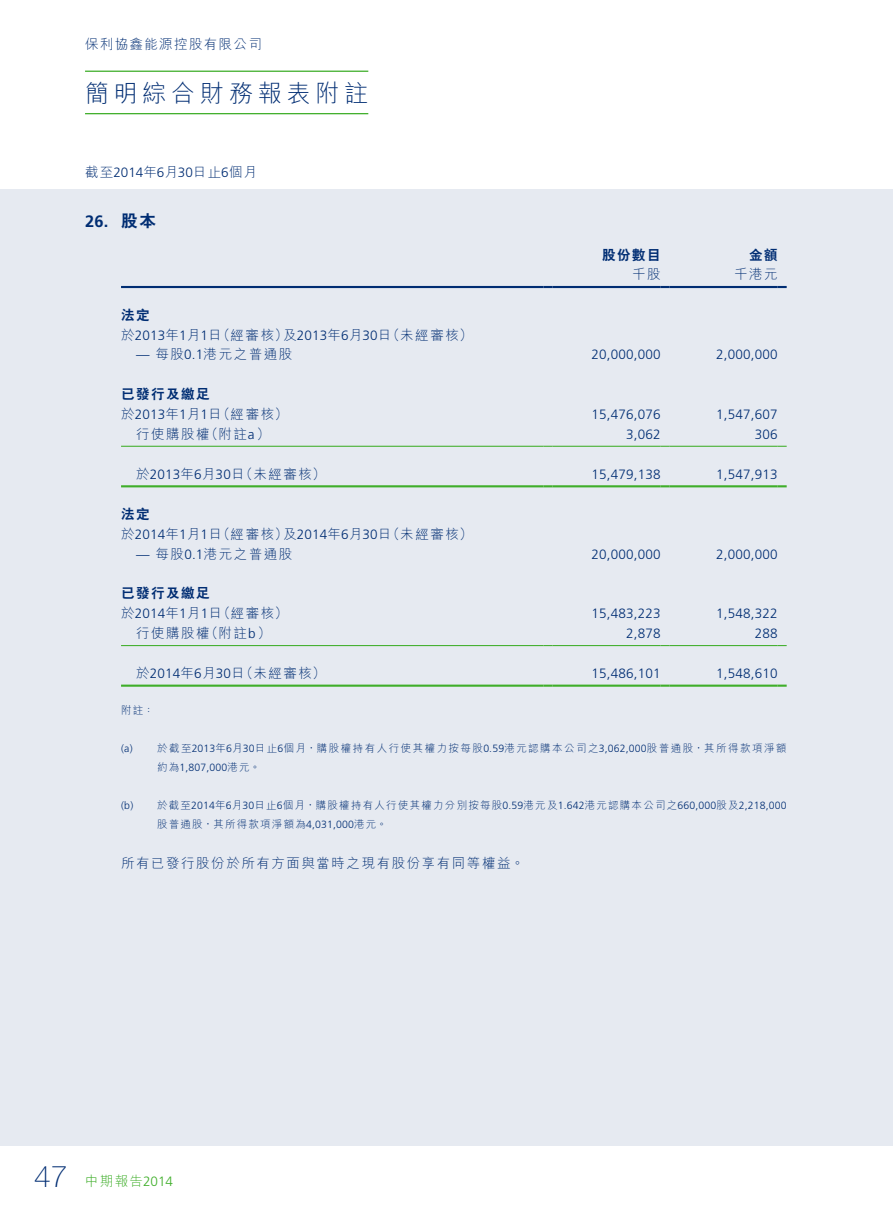
<style>
.page{position:relative;width:893px;height:1212px;background:#fff}
.page>*{position:absolute;margin:0;border:0;box-sizing:border-box;transform-origin:0 0}
.t1{font:100 30px "Helvetica Neue LT Std";color:#002d73}
.t2{font:300 24px "M Hei HK";letter-spacing:.2em;color:#002d73}
.t3{font:700 16.5px "Frutiger LT Std";color:#002d73}
.t4{font:800 16.5px "C Hei 2 HK";color:#002d73}
.t5{font:300 13.5px "Frutiger LT Std";letter-spacing:.015em;color:#002d73}
.t6{font:300 13.5px "M Hei HK";letter-spacing:.115em;color:#002d73}
.t7{font:800 13.5px "C Hei 2 HK";letter-spacing:.115em;color:#002d73}
.t8{font:300 13.5px "M Hei HK";color:#3fae2a}
.t9{font:300 10.5px "M Hei HK";letter-spacing:.12em;color:#002d73}
.t10{font:300 10.5px "M Hei HK";letter-spacing:.14em;color:#002d73}
.t11{font:300 10.5px "Frutiger LT Std";letter-spacing:.015em;color:#002d73}
.s1{font-family:"Frutiger LT Std"}
.s2{font-family:"M Hei HK"}
</style>
<div class="page">
<div style="left:0;top:189px;width:893px;height:957px;background:#e6eaf1"></div>
<hr style="left:85px;top:71px;width:283px;height:1px;background:#3fae2a">
<hr style="left:85px;top:113px;width:283px;height:1px;background:#3fae2a">
<hr style="left:121px;top:286px;width:423px;height:2px;background:#002d73">
<svg style="left:544px;top:286px;width:9px;height:2px"></svg>
<hr style="left:553px;top:286px;width:108px;height:2px;background:#002d73">
<svg style="left:661px;top:286px;width:9px;height:2px"></svg>
<hr style="left:670px;top:286px;width:108px;height:2px;background:#002d73">
<svg style="left:778px;top:286px;width:9px;height:2px"></svg>
<hr style="left:121px;top:446px;width:423px;height:1px;background:#3fae2a">
<hr style="left:553px;top:446px;width:108px;height:1px;background:#3fae2a">
<hr style="left:670px;top:446px;width:108px;height:1px;background:#3fae2a">
<hr style="left:121px;top:485px;width:423px;height:2px;background:#3fae2a">
<svg style="left:544px;top:485px;width:9px;height:2px"></svg>
<hr style="left:553px;top:485px;width:108px;height:2px;background:#3fae2a">
<svg style="left:661px;top:485px;width:9px;height:2px"></svg>
<hr style="left:670px;top:485px;width:108px;height:2px;background:#3fae2a">
<svg style="left:778px;top:485px;width:9px;height:2px"></svg>
<hr style="left:121px;top:645px;width:423px;height:1px;background:#3fae2a">
<hr style="left:553px;top:645px;width:108px;height:1px;background:#3fae2a">
<hr style="left:670px;top:645px;width:108px;height:1px;background:#3fae2a">
<hr style="left:121px;top:684px;width:423px;height:3px;background:#3fae2a">
<svg style="left:544px;top:684px;width:9px;height:3px"></svg>
<hr style="left:553px;top:684px;width:108px;height:3px;background:#3fae2a">
<svg style="left:661px;top:684px;width:9px;height:3px"></svg>
<hr style="left:670px;top:684px;width:108px;height:3px;background:#3fae2a">
<svg style="left:778px;top:684px;width:9px;height:3px"></svg>
<p class="t6" style="left:85px;top:34px;width:178px">保利協鑫能源控股有限公司</p>
<h2 class="t2" style="left:85px;top:77px;width:285px">簡明綜合財務報表附註</h2>
<p class="t6" style="left:85px;top:163px;width:174px">截至<span class="s1">2014</span>年月<span class="s1">6 30</span>日止<span class="s1">6</span>個月</p>
<p class="t4" style="left:121px;top:210px;width:36px">股本</p>
<p class="t3" style="left:85px;top:212px;width:25px">26.</p>
<p class="t7" style="left:121px;top:306px;width:30px">法定</p>
<p class="t6" style="left:217px;top:325px;width:72px">（經審核）</p>
<p class="t6" style="left:387px;top:325px;width:87px">（未經審核(</p>
<p class="t5" style="left:121px;top:327px;width:102px"><span class="s2">於</span>2013<span class="s2">年月</span>1 <span class="s2">日</span>1</p>
<p class="t5" style="left:283px;top:327px;width:110px"><span class="s2">及</span>2013<span class="s2">年月</span>6 30<span class="s2">日</span></p>
<p class="t6" style="left:136px;top:345px;width:158px"><span class="s1">—</span> 每股<span class="s1">0.1</span>港元之普通股</p>
<p class="t7" style="left:121px;top:385px;width:90px">已發行及繳足</p>
<p class="t6" style="left:217px;top:404px;width:72px">（經審核(</p>
<p class="t5" style="left:121px;top:406px;width:102px"><span class="s2">於</span>2013<span class="s2">年月</span>1 <span class="s2">日</span>1</p>
<p class="t6" style="left:205px;top:424px;width:67px">（附註<span class="s1">a</span>(</p>
<p class="t6" style="left:136px;top:424px;width:75px">行使購股權</p>
<p class="t6" style="left:240px;top:464px;width:87px">（未經審核(</p>
<p class="t5" style="left:136px;top:466px;width:110px"><span class="s2">於</span>2013<span class="s2">年月</span>6 30<span class="s2">日</span></p>
<p class="t7" style="left:121px;top:505px;width:30px">法定</p>
<p class="t6" style="left:217px;top:524px;width:72px">（經審核）</p>
<p class="t6" style="left:387px;top:524px;width:87px">（未經審核(</p>
<p class="t5" style="left:121px;top:527px;width:102px"><span class="s2">於</span>2014<span class="s2">年月</span>1 <span class="s2">日</span>1</p>
<p class="t5" style="left:283px;top:527px;width:110px"><span class="s2">及</span>2014<span class="s2">年月</span>6 30<span class="s2">日</span></p>
<p class="t6" style="left:136px;top:544px;width:158px"><span class="s1">—</span> 每股<span class="s1">0.1</span>港元之普通股</p>
<p class="t7" style="left:121px;top:584px;width:90px">已發行及繳足</p>
<p class="t6" style="left:217px;top:604px;width:72px">（經審核(</p>
<p class="t5" style="left:121px;top:606px;width:102px"><span class="s2">於</span>2014<span class="s2">年月</span>1 <span class="s2">日</span>1</p>
<p class="t6" style="left:205px;top:623px;width:67px">（附註<span class="s1">b</span>(</p>
<p class="t6" style="left:136px;top:623px;width:75px">行使購股權</p>
<p class="t7" style="left:602px;top:245px;width:60px">股份數目</p>
<p class="t7" style="left:749px;top:245px;width:30px">金額</p>
<p class="t6" style="left:632px;top:265px;width:30px">千股</p>
<p class="t6" style="left:734px;top:265px;width:45px">千港元</p>
<p class="t5" style="left:591px;top:347px;width:71px">20,000,000</p>
<p class="t5" style="left:716px;top:347px;width:63px">2,000,000</p>
<p class="t5" style="left:591px;top:406px;width:71px">15,476,076</p>
<p class="t5" style="left:716px;top:406px;width:63px">1,547,607</p>
<p class="t5" style="left:626px;top:426px;width:36px">3,062</p>
<p class="t5" style="left:755px;top:426px;width:24px">306</p>
<p class="t5" style="left:591px;top:466px;width:71px">15,479,138</p>
<p class="t5" style="left:716px;top:466px;width:63px">1,547,913</p>
<p class="t5" style="left:591px;top:546px;width:71px">20,000,000</p>
<p class="t5" style="left:716px;top:546px;width:63px">2,000,000</p>
<p class="t5" style="left:591px;top:606px;width:71px">15,483,223</p>
<p class="t5" style="left:716px;top:606px;width:63px">1,548,322</p>
<p class="t5" style="left:626px;top:625px;width:36px">2,878</p>
<p class="t5" style="left:755px;top:625px;width:24px">288</p>
<p class="t6" style="left:240px;top:663px;width:87px">（未經審核(</p>
<p class="t5" style="left:136px;top:665px;width:110px"><span class="s2">於</span>2014<span class="s2">年月</span>6 30<span class="s2">日</span></p>
<p class="t9" style="left:121px;top:703px;width:34px">附註：</p>
<p class="t10" style="left:157px;top:740px;width:631px">於截至<span class="s1">2013</span>年月<span class="s1">6 30</span>日止<span class="s1">6</span>個月，購股權持有人行使其權力按每股<span class="s1">0.59</span>港元認購本公司之<span class="s1">3,062,000</span>股普通股，其所得款項淨額</p>
<p class="t5" style="left:591px;top:665px;width:71px">15,486,101</p>
<p class="t5" style="left:716px;top:665px;width:63px">1,548,610</p>
<p class="t11" style="left:121px;top:742px;width:13px">a( )</p>
<p class="t11" style="left:121px;top:799px;width:14px">b( )</p>
<p class="t11" style="left:157px;top:761px;width:105px"><span class="s2">約為</span>1,807,000<span class="s2">港元。</span></p>
<p class="t9" style="left:157px;top:797px;width:631px">於截至<span class="s1">2014</span>年月<span class="s1">6 30</span>日止<span class="s1">6</span>個月，購股權持有人行使其權力分別按每股<span class="s1">0.59</span>港元及<span class="s1">1.642</span>港元認購本公司之<span class="s1">660,000</span>股及<span class="s1">2,218,000</span></p>
<p class="t9" style="left:157px;top:817px;width:231px">股普通股，其所得款項淨額為<span class="s1">4,031,000</span>港元。</p>
<p class="t6" style="left:121px;top:854px;width:405px">所有已發行股份於所有方面與當時之現有股份享有同等權益。</p>
<h1 class="t1" style="left:34px;top:1159px;width:35px">47</h1>
<p class="t8" style="left:85px;top:1171px;width:90px">中期報告<span class="s1">2014</span></p>
</div>
